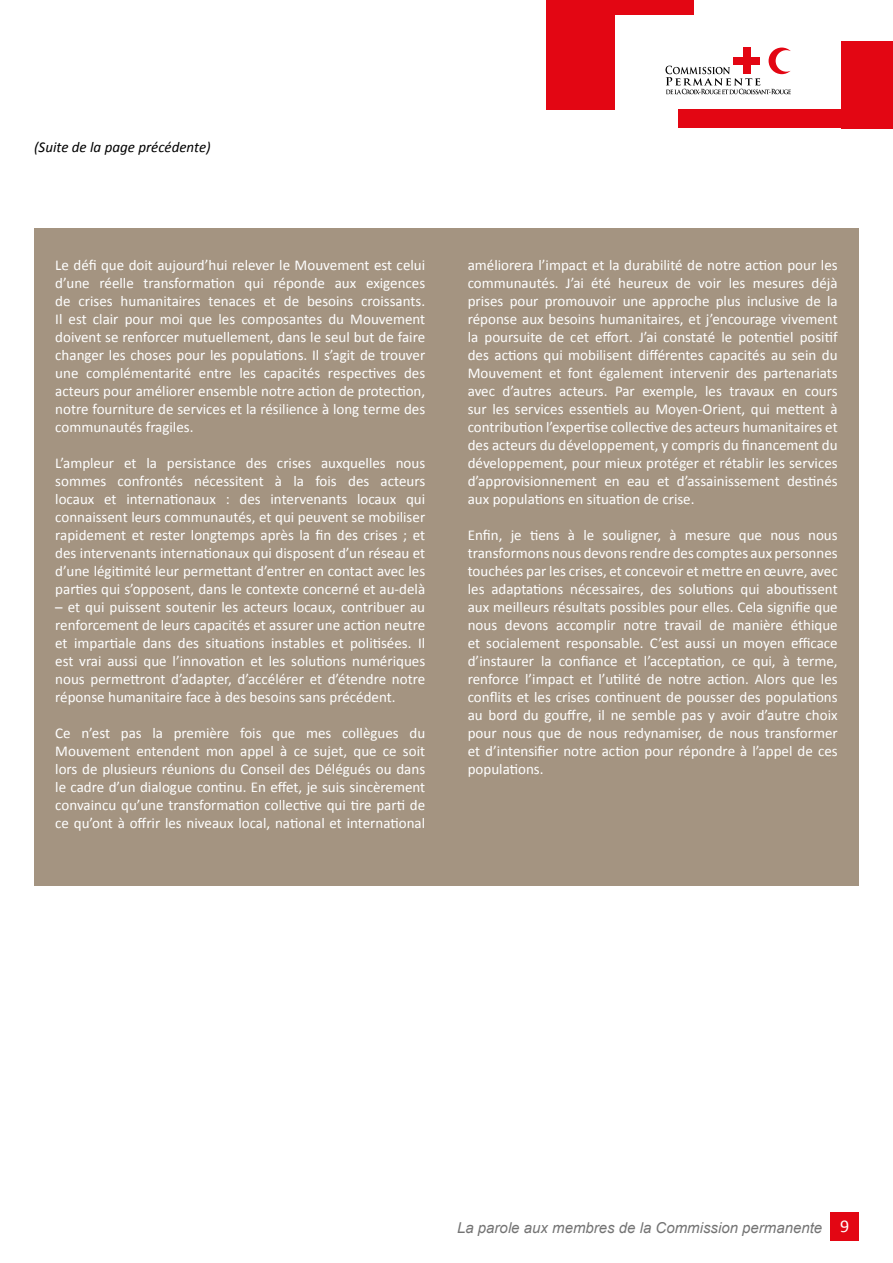
<style>
.page{position:relative;width:893px;height:1263px;background:#fff}
.page>*{position:absolute;margin:0;border:0;box-sizing:border-box;transform-origin:0 0}
.t1{font:18px "Calibri";color:#fff}
.t2{font:15px/18px "Calibri";color:#fff;text-align:justify}
.t3{font:italic 15px "Arial";color:#000}
.t4{font:italic 15px "Calibri";color:#000}
</style>
<div class="page">
<div style="left:831px;top:1212px;width:28px;height:28px;background:#e30613"></div>
<div style="left:34px;top:228px;width:825px;height:657px;background:#a49481"></div>
<div style="left:546px;top:0;width:68px;height:110px;background:#e30613"></div>
<div style="left:546px;top:0;width:148px;height:15px;background:#e30613"></div>
<div style="left:842px;top:41px;width:51px;height:87px;background:#e30613"></div>
<div style="left:678px;top:110px;width:189px;height:18px;background:#e30613"></div>
<div style="left:743px;top:47px;width:8px;height:27px;background:#e30613"></div>
<svg style="left:665px;top:48px;width:126px;height:46px"></svg>
<p class="t4" style="left:34px;top:138px;width:178px">(Suite de la page précédente)</p>
<p class="t2" style="left:55px;top:255px;width:371px">Le défi que doit aujourd’hui relever le Mouvement est celui d’une réelle transformation qui réponde aux exigences de crises humanitaires tenaces et de besoins croissants.<br>Il est clair pour moi que les composantes du Mouvement doivent se renforcer mutuellement, dans le seul but de faire changer les choses pour les populations. Il s’agit de trouver une complémentarité entre les capacités respectives des acteurs pour améliorer ensemble notre action de protection, notre fourniture de services et la résilience à long terme des communautés fragiles.</p>
<p class="t2" style="left:55px;top:453px;width:371px">L’ampleur et la persistance des crises auxquelles nous sommes confrontés nécessitent à la fois des acteurs locaux et internationaux : des intervenants locaux qui connaissent leurs communautés, et qui peuvent se mobiliser rapidement et rester longtemps après la fin des crises ; et des intervenants internationaux qui disposent d’un réseau et d’une légitimité leur permettant d’entrer en contact avec les parties qui s’opposent, dans le contexte concerné et au-delà</p>
<p class="t2" style="left:55px;top:597px;width:371px">– et qui puissent soutenir les acteurs locaux, contribuer au renforcement de leurs capacités et assurer une action neutre et impartiale dans des situations instables et politisées. Il est vrai aussi que l’innovation et les solutions numériques nous permettront d’adapter, d’accélérer et d’étendre notre réponse humanitaire face à des besoins sans précédent.</p>
<p class="t2" style="left:55px;top:723px;width:371px">Ce n’est pas la première fois que mes collègues du Mouvement entendent mon appel à ce sujet, que ce soit lors de plusieurs réunions du Conseil des Délégués ou dans le cadre d’un dialogue continu. En effet, je suis sincèrement convaincu qu’une transformation collective qui tire parti de ce qu’ont à offrir les niveaux local, national et international</p>
<p class="t2" style="left:468px;top:255px;width:371px">améliorera l’impact et la durabilité de notre action pour les communautés. J’ai été heureux de voir les mesures déjà prises pour promouvoir une approche plus inclusive de la réponse aux besoins humanitaires, et j’encourage vivement la poursuite de cet effort. J’ai constaté le potentiel positif des actions qui mobilisent différentes capacités au sein du Mouvement et font également intervenir des partenariats avec d’autres acteurs. Par exemple, les travaux en cours sur les services essentiels au Moyen-Orient, qui mettent à contribution l’expertise collective des acteurs humanitaires et des acteurs du développement, y compris du financement du développement, pour mieux protéger et rétablir les services d’approvisionnement en eau et d’assainissement destinés aux populations en situation de crise.</p>
<p class="t2" style="left:468px;top:525px;width:371px">Enfin, je tiens à le souligner, à mesure que nous nous transformons nous devons rendre des comptes aux personnes touchées par les crises, et concevoir et mettre en œuvre, avec les adaptations nécessaires, des solutions qui aboutissent aux meilleurs résultats possibles pour elles. Cela signifie que nous devons accomplir notre travail de manière éthique et socialement responsable. C’est aussi un moyen efficace d’instaurer la confiance et l’acceptation, ce qui, à terme, renforce l’impact et l’utilité de notre action. Alors que les conflits et les crises continuent de pousser des populations au bord du gouffre, il ne semble pas y avoir d’autre choix pour nous que de nous redynamiser, de nous transformer et d’intensifier notre action pour répondre à l’appel de ces populations.</p>
<p class="t3" style="left:457px;top:1217px;width:367px">La parole aux membres de la Commission permanente</p>
<p class="t1" style="left:840px;top:1215px;width:11px">9</p>
</div>
